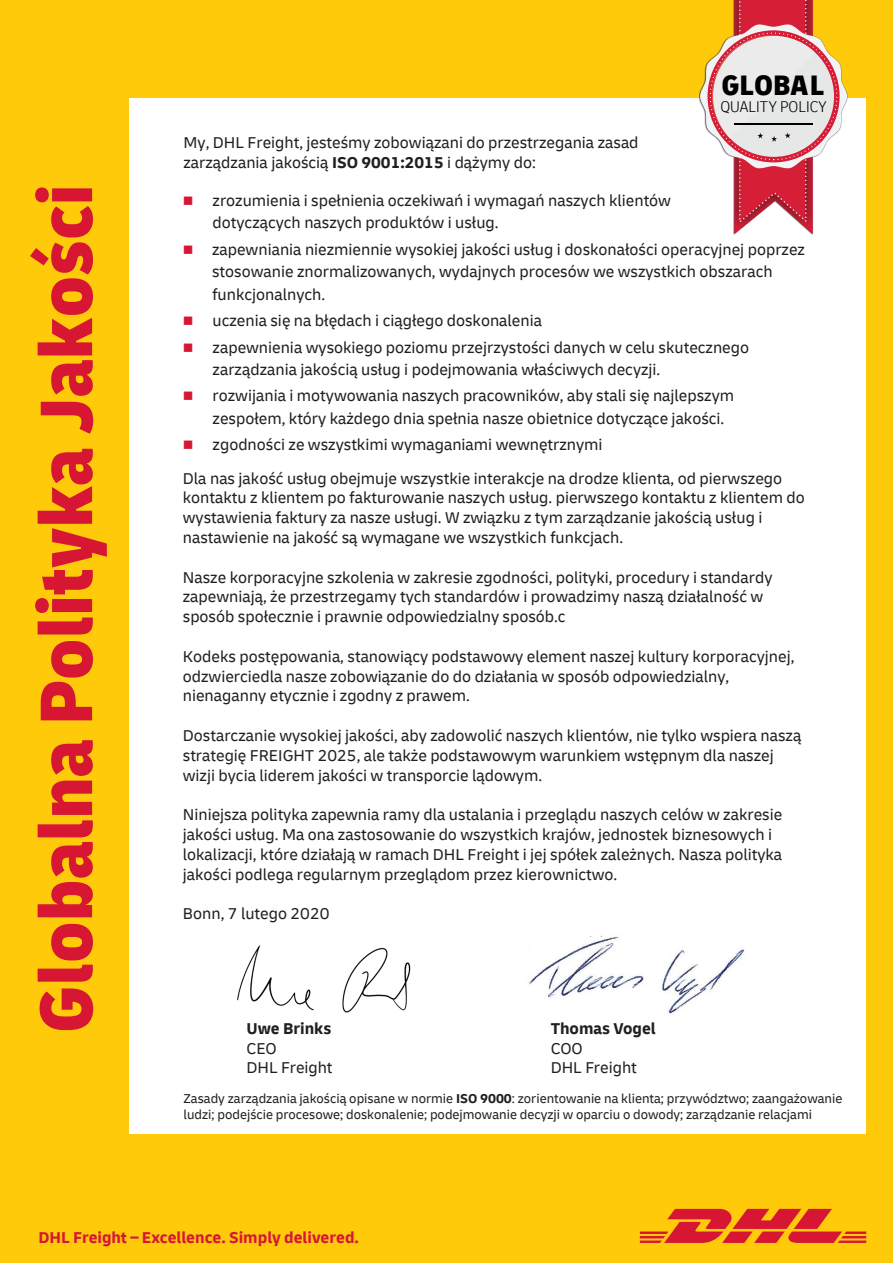
<style>
.page{position:relative;width:893px;height:1263px;background:#feca0a}
.page>*{position:absolute;margin:0;border:0;box-sizing:border-box;transform-origin:0 0}
.t1{font:900 condensed 77.85px "Delivery";color:#d71634}
.t2{font:900 condensed 29.7px "Delivery";color:#000001}
.t3{font:16.5px/19.8px "Delivery";color:#231f20}
.t4{font:700 16.5px "Delivery";color:#d71634}
.t5{font:700 16.5px "Delivery";color:#231f20}
.t6{font:300 condensed 16.35px "Delivery";color:#000001}
.t7{font:13.5px/16.2px "Delivery";color:#231f20}
.s1{font-weight:700}
.s2{color:#d71634}
</style>
<div class="page">
<div style="left:130px;top:98px;width:736px;height:1035px;background:#fff"></div>
<svg style="left:640px;top:1209px;width:226px;height:34px"></svg>
<svg style="left:700px;top:0;width:147px;height:234px"></svg>
<hr style="left:734px;top:123px;width:78px;height:1px;background:#000001">
<img style="left:529px;top:935px;width:216px;height:79px">
<img style="left:237px;top:945px;width:174px;height:68px">
<h2 class="t2" style="left:721px;top:66px;width:104px">GLOBAL</h2>
<h1 class="t1" style="left:17px;top:1033px;width:850px;rotate:-90deg">Globalna Polityka Jakości</h1>
<p class="t6" style="left:720px;top:97px;width:108px">QUALITY POLICY</p>
<p class="t3" style="left:184px;top:133px;width:457px">My, DHL Freight, jesteśmy zobowiązani do przestrzegania zasad zarządzania jakością <span class="s1">ISO 9001:2015</span> i dążymy do:</p>
<p class="t3" style="left:213px;top:189px;width:460px;line-height:22.2px;text-indent:-30px"><span class="s2">■</span> zrozumienia i spełnienia oczekiwań i wymagań naszych klientów dotyczących naszych produktów i usług.</p>
<p class="t3" style="left:212px;top:238px;width:594px;line-height:22.2px;text-indent:-29px"><span class="s2">■</span> zapewniania niezmiennie wysokiej jakości usług i doskonałości operacyjnej poprzez stosowanie znormalizowanych, wydajnych procesów we wszystkich obszarach funkcjonalnych.</p>
<p class="t3" style="left:183px;top:311px;width:361px"><span class="s2">■</span> uczenia się na błędach i ciągłego doskonalenia</p>
<p class="t3" style="left:213px;top:336px;width:538px;line-height:22.2px;text-indent:-30px"><span class="s2">■</span> zapewnienia wysokiego poziomu przejrzystości danych w celu skutecznego zarządzania jakością usług i podejmowania właściwych decyzji.</p>
<p class="t3" style="left:213px;top:385px;width:523px;line-height:22.2px;text-indent:-30px"><span class="s2">■</span> rozwijania i motywowania naszych pracowników, aby stali się najlepszym zespołem, który każdego dnia spełnia nasze obietnice dotyczące jakości.</p>
<p class="t3" style="left:183px;top:428px;width:601px;line-height:33.3px"><span class="s2">■</span> zgodności ze wszystkimi wymaganiami wewnętrznymi<br>Dla nas jakość usług obejmuje wszystkie interakcje na drodze klienta, od pierwszego</p>
<p class="t3" style="left:183px;top:488px;width:623px">kontaktu z klientem po fakturowanie naszych usług. pierwszego kontaktu z klientem do wystawienia faktury za nasze usługi. W związku z tym zarządzanie jakością usług i nastawienie na jakość są wymagane we wszystkich funkcjach.</p>
<p class="t3" style="left:183px;top:567px;width:591px">Nasze korporacyjne szkolenia w zakresie zgodności, polityki, procedury i standardy zapewniają, że przestrzegamy tych standardów i prowadzimy naszą działalność w sposób społecznie i prawnie odpowiedzialny sposób.c</p>
<p class="t3" style="left:183px;top:646px;width:613px">Kodeks postępowania, stanowiący podstawowy element naszej kultury korporacyjnej, odzwierciedla nasze zobowiązanie do do działania w sposób odpowiedzialny, nienaganny etycznie i zgodny z prawem.</p>
<p class="t3" style="left:183px;top:726px;width:620px">Dostarczanie wysokiej jakości, aby zadowolić naszych klientów, nie tylko wspiera naszą strategię FREIGHT 2025, ale także podstawowym warunkiem wstępnym dla naszej wizji bycia liderem jakości w transporcie lądowym.</p>
<p class="t3" style="left:183px;top:805px;width:601px">Niniejsza polityka zapewnia ramy dla ustalania i przeglądu naszych celów w zakresie jakości usług. Ma ona zastosowanie do wszystkich krajów, jednostek biznesowych i lokalizacji, które działają w ramach DHL Freight i jej spółek zależnych. Nasza polityka jakości podlega regularnym przeglądom przez kierownictwo.</p>
<p class="t3" style="left:183px;top:904px;width:148px">Bonn, 7 lutego 2020</p>
<p class="t5" style="left:246px;top:1018px;width:86px">Uwe Brinks</p>
<p class="t3" style="left:246px;top:1038px;width:87px">CEO<br>DHL Freight</p>
<p class="t5" style="left:551px;top:1018px;width:107px">Thomas Vogel</p>
<p class="t3" style="left:551px;top:1038px;width:87px">COO<br>DHL Freight</p>
<p class="t7" style="left:184px;top:1090px;width:660px">Zasady zarządzania jakością opisane w normie <span class="s1">ISO 9000</span>: zorientowanie na klienta; przywództwo; zaangażowanie ludzi; podejście procesowe; doskonalenie; podejmowanie decyzji w oparciu o dowody; zarządzanie relacjami</p>
<p class="t4" style="left:38px;top:1227px;width:322px">DHL Freight – Excellence. Simply delivered.</p>
</div>
